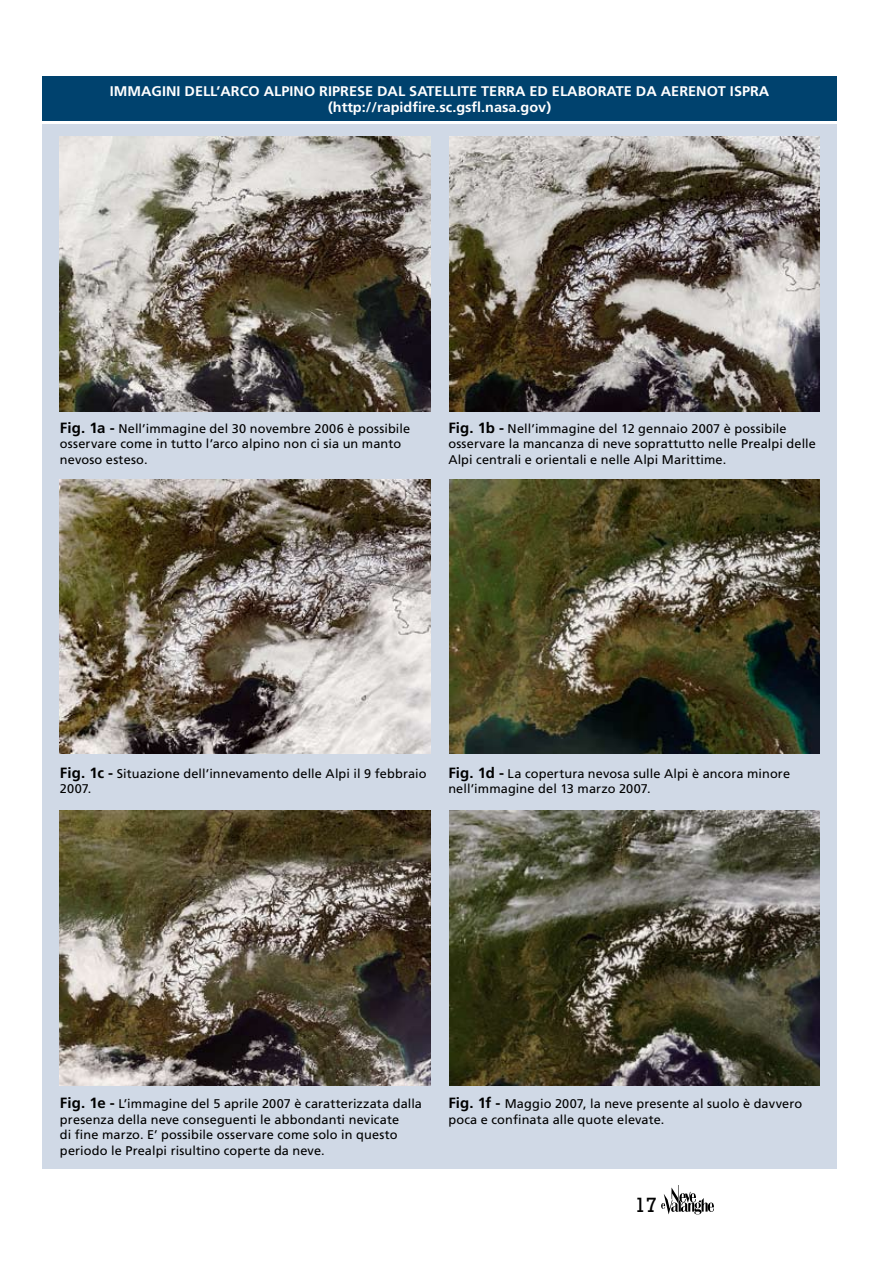
<style>
.page{position:relative;width:893px;height:1263px;background:#fff}
.page>*{position:absolute;margin:0;border:0;box-sizing:border-box;transform-origin:0 0}
.t1{font:21px "Rockwell";color:#000}
.t2{font:700 13.95px/16.8px "Frutiger";color:#fff;text-align:center;scale:1.04 1}
.t3{font:12.6px/15.6px "Frutiger";letter-spacing:.01em;color:#000}
.s1{font-weight:700;font-size:14.85px}
</style>
<div class="page">
<svg style="left:661px;top:1185px;width:53px;height:29px"></svg>
<div style="left:42px;top:125px;width:795px;height:1044px;background:#d0d9e6"></div>
<img style="left:60px;top:137px;width:371px;height:274px">
<img style="left:60px;top:479px;width:371px;height:275px">
<img style="left:60px;top:811px;width:371px;height:274px">
<img style="left:449px;top:137px;width:371px;height:274px">
<img style="left:449px;top:479px;width:371px;height:275px">
<img style="left:449px;top:811px;width:371px;height:274px">
<div style="left:43px;top:77px;width:794px;height:44px;background:#00426e"></div>
<p class="t2" style="left:110px;top:82px;width:636px">IMMAGINI DELL’ARCO ALPINO RIPRESE DAL SATELLITE TERRA ED ELABORATE DA AERENOT ISPRA (http://rapidfire.sc.gsfl.nasa.gov)</p>
<p class="t3" style="left:60px;top:421px;width:352px"><span class="s1">Fig. 1a -</span> Nell’immagine del 30 novembre 2006 è possibile osservare come in tutto l’arco alpino non ci sia un manto nevoso esteso.</p>
<p class="t3" style="left:448px;top:421px;width:369px"><span class="s1">Fig. 1b -</span> Nell’immagine del 12 gennaio 2007 è possibile osservare la mancanza di neve soprattutto nelle Prealpi delle<br>Alpi centrali e orientali e nelle Alpi Marittime.</p>
<p class="t3" style="left:60px;top:766px;width:368px"><span class="s1">Fig. 1c -</span> Situazione dell’innevamento delle Alpi il 9 febbraio<br>2007.</p>
<p class="t3" style="left:448px;top:766px;width:343px"><span class="s1">Fig. 1d -</span> La copertura nevosa sulle Alpi è ancora minore nell’immagine del 13 marzo 2007.</p>
<p class="t3" style="left:60px;top:1096px;width:364px"><span class="s1">Fig. 1e -</span> L’immagine del 5 aprile 2007 è caratterizzata dalla presenza della neve conseguenti le abbondanti nevicate<br>di fine marzo. E’ possibile osservare come solo in questo periodo le Prealpi risultino coperte da neve.</p>
<p class="t3" style="left:448px;top:1096px;width:355px"><span class="s1">Fig. 1f -</span> Maggio 2007, la neve presente al suolo è davvero poca e confinata alle quote elevate.</p>
<h1 class="t1" style="left:634px;top:1192px;width:24px">17</h1>
</div>
